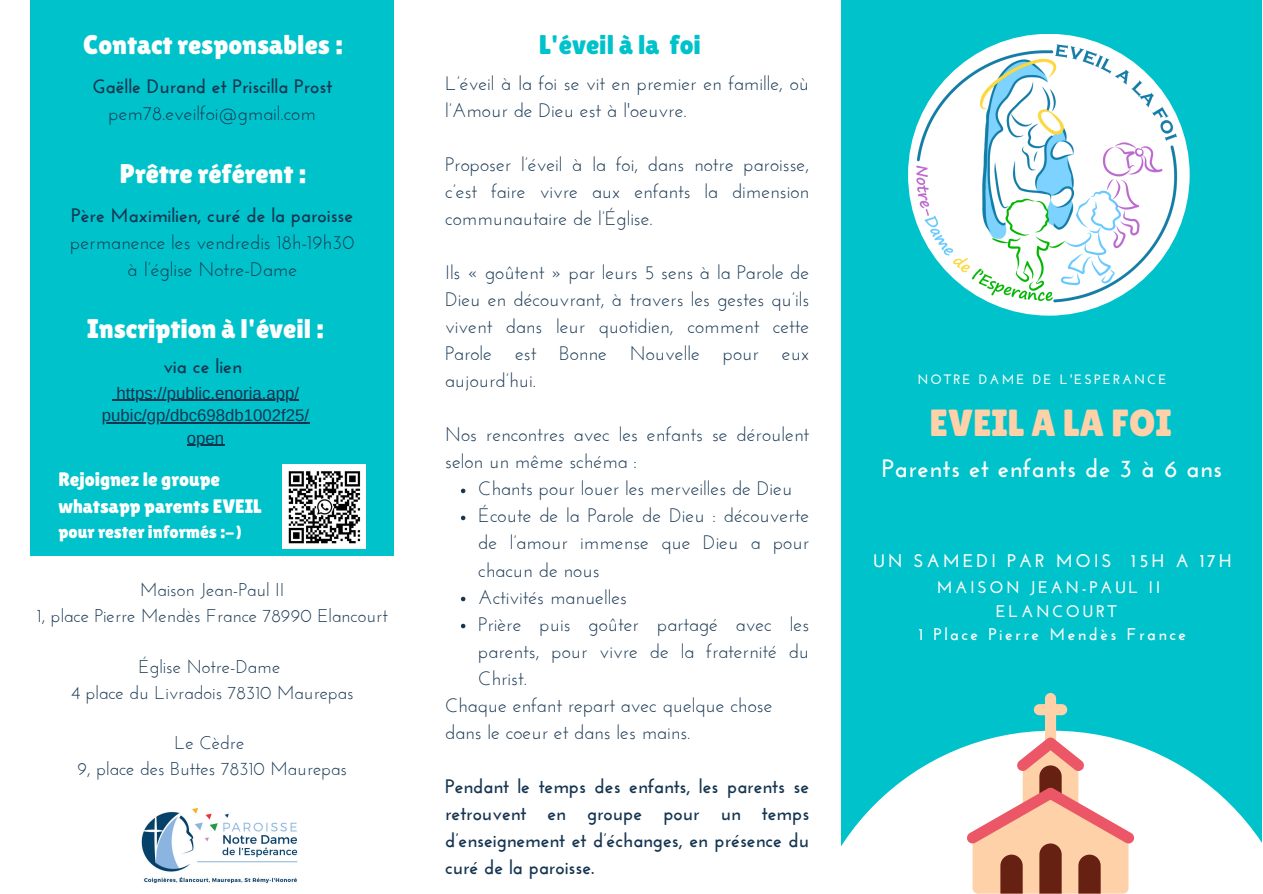
<style>
.page{position:relative;width:1263px;height:894px;background:#fff}
.page>*{position:absolute;margin:0;border:0;box-sizing:border-box;transform-origin:0 0}
.t1{font:37.8px "Lilita One";color:#fed1a8}
.t2{font:27px "Lilita One";color:#fff}
.t3{font:27px "Lilita One";color:#00c2cb}
.t4{font:700 25.2px "Josefin Sans";letter-spacing:.03em;color:#fff}
.t5{font:700 19.8px "Josefin Sans";color:#153551}
.t6{font:19.5px/27px "Josefin Sans";color:#153551;text-align:justify}
.t7{font:700 19.5px/27px "Josefin Sans";color:#153551;text-align:center}
.t8{font:19.5px/27px "Lilita One";color:#fff}
.t9{font:18.6px/25.8px "Josefin Sans";color:#153551;text-align:center}
.t10{font:700 18.3px "Josefin Sans";letter-spacing:.15em;color:#fff}
.t11{font:18px "Lilita One";color:#fff}
.t12{font:700 16.95px "Josefin Sans";letter-spacing:.15em;color:#fff}
.t13{font:16.8px "Arimo";color:#153551}
.t14{font:700 16.8px/23.7px "Josefin Sans";letter-spacing:.15em;color:#fff}
.t15{font:700 13.5px "Josefin Sans";letter-spacing:.15em;color:#fff}
.s1{font-weight:400}
.s2{font-weight:700}
</style>
<div class="page">
<div style="left:842px;top:0;width:420px;height:893px;background:#00c2cb"></div>
<svg style="left:842px;top:744px;width:420px;height:149px;fill:#fff"></svg>
<svg style="left:966px;top:693px;width:169px;height:200px"></svg>
<div style="left:30px;top:0;width:364px;height:555px;background:#00c2cb"></div>
<img style="left:908px;top:34px;width:282px;height:282px">
<img style="left:141px;top:808px;width:157px;height:76px">
<img style="left:282px;top:464px;width:84px;height:84px">
<svg style="left:461px;top:488px;width:4px;height:5px"></svg>
<svg style="left:461px;top:515px;width:4px;height:5px"></svg>
<svg style="left:461px;top:596px;width:4px;height:5px"></svg>
<svg style="left:461px;top:623px;width:4px;height:5px"></svg>
<hr style="left:116px;top:399px;width:183px;height:2px;background:#153551">
<hr style="left:102px;top:422px;width:207px;height:1px;background:#153551">
<hr style="left:187px;top:444px;width:37px;height:2px;background:#153551">
<p class="t2" style="left:83px;top:29px;width:261px">Contact responsables :</p>
<p class="t7" style="left:92px;top:75px;width:241px">Gaëlle Durand et Priscilla Prost <span class="s1">pem78.eveilfoi@gmail.com</span></p>
<h1 class="t2" style="left:120px;top:157px;width:188px">Prêtre référent :</h1>
<h2 class="t6" style="left:70px;top:204px;width:286px;text-align:center"><span class="s2">Père Maximilien, curé de la paroisse </span>permanence les vendredis 18h-19h30 à l’église Notre-Dame</h2>
<p class="t2" style="left:87px;top:313px;width:238px">Inscription à l'éveil :</p>
<h5 class="t5" style="left:163px;top:358px;width:81px">via ce lien</h5>
<h5 class="t13" style="left:116px;top:383px;width:184px">https://public.enoria.app/</h5>
<h5 class="t13" style="left:102px;top:406px;width:208px">pubic/gp/dbc698db1002f25/</h5>
<p class="t13" style="left:187px;top:428px;width:39px">open</p>
<h3 class="t8" style="left:58px;top:465px;width:205px">Rejoignez le groupe whatsapp parents EVEIL</h3>
<h3 class="t11" style="left:58px;top:521px;width:185px">pour rester informés :-)</h3>
<p class="t9" style="left:37px;top:578px;width:352px">Maison Jean-Paul II<br>1, place Pierre Mendès France 78990 Elancourt</p>
<p class="t9" style="left:71px;top:655px;width:284px">Église Notre-Dame<br>4 place du Livradois 78310 Maurepas</p>
<p class="t9" style="left:78px;top:731px;width:271px">Le Cèdre<br>9, place des Buttes 78310 Maurepas</p>
<p class="t3" style="left:539px;top:29px;width:163px">L'éveil à la foi</p>
<h3 class="t6" style="left:445px;top:72px;width:366px">L’éveil à la foi se vit en premier en famille, où l’Amour de Dieu est à l'oeuvre.</h3>
<h5 class="t6" style="left:445px;top:153px;width:366px">Proposer l’éveil à la foi, dans notre paroisse, c’est faire vivre aux enfants la dimension communautaire de l’Église.</h5>
<h5 class="t6" style="left:445px;top:261px;width:366px">Ils « goûtent » par leurs 5 sens à la Parole de Dieu en découvrant, à travers les gestes qu’ils vivent dans leur quotidien, comment cette Parole est Bonne Nouvelle pour eux aujourd’hui.</h5>
<h5 class="t6" style="left:445px;top:423px;width:366px">Nos rencontres avec les enfants se déroulent selon un même schéma :</h5>
<h5 class="t6" style="left:478px;top:477px;width:316px">Chants pour louer les merveilles de Dieu</h5>
<p class="t6" style="left:478px;top:504px;width:332px">Écoute de la Parole de Dieu : découverte de l’amour immense que Dieu a pour chacun de nous</p>
<p class="t6" style="left:478px;top:585px;width:150px">Activités manuelles</p>
<p class="t6" style="left:478px;top:612px;width:332px">Prière puis goûter partagé avec les parents, pour vivre de la fraternité du Christ.</p>
<p class="t6" style="left:445px;top:693px;width:329px">Chaque enfant repart avec quelque chose dans le coeur et dans les mains.</p>
<h5 class="t7" style="left:445px;top:774px;width:366px;text-align:justify">Pendant le temps des enfants, les parents se retrouvent en groupe pour un temps d’enseignement et d’échanges, en présence du curé de la paroisse.</h5>
<h3 class="t15" style="left:917px;top:374px;width:251px">NOTRE DAME DE L'ESPERANCE</h3>
<h4 class="t1" style="left:929px;top:401px;width:244px">EVEIL A LA FOI</h4>
<h5 class="t4" style="left:882px;top:457px;width:342px">Parents et enfants de 3 à 6 ans</h5>
<p class="t10" style="left:873px;top:553px;width:360px">UN SAMEDI PAR MOIS 15H A 17H</p>
<p class="t14" style="left:996px;top:577px;width:166px;text-indent:-59px">MAISON JEAN-PAUL II<br>ELANCOURT</p>
<p class="t12" style="left:919px;top:627px;width:269px">1 Place Pierre Mendès France</p>
</div>
